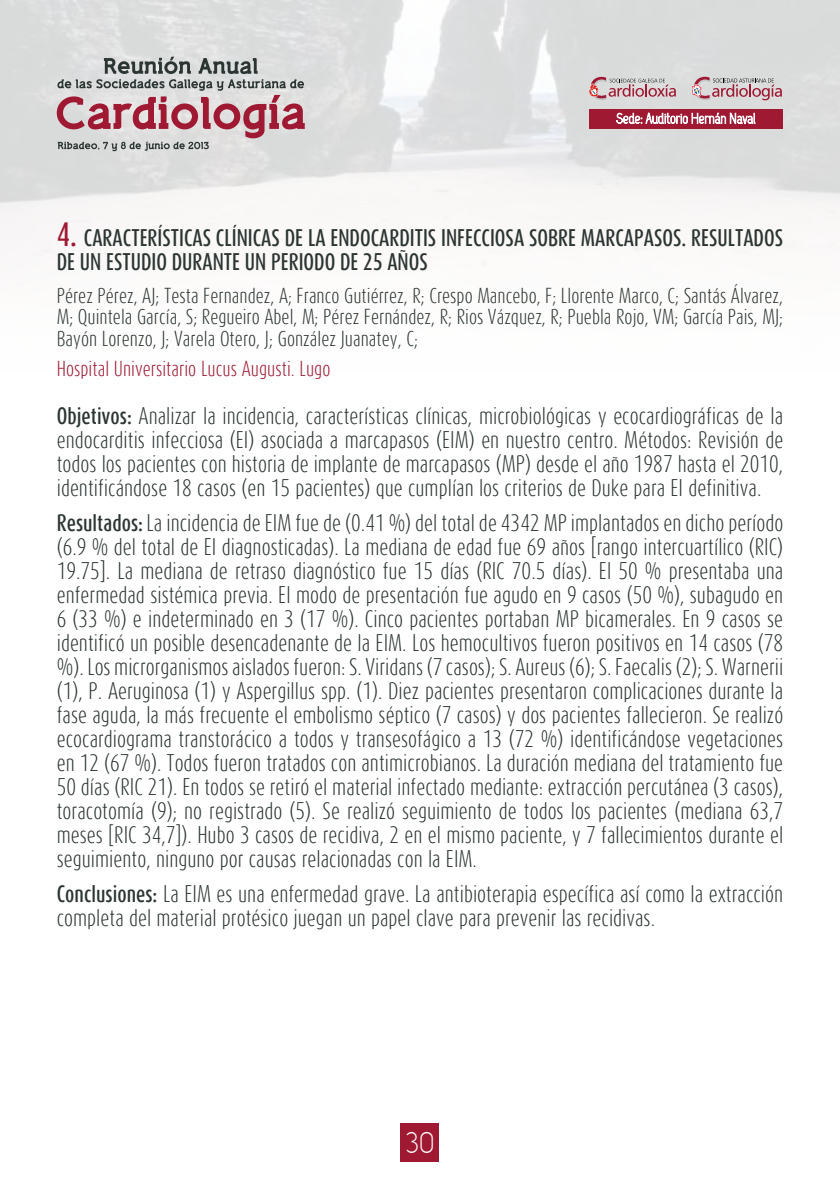
<style>
.page{position:relative;width:840px;height:1191px;background:#fff}
.page>*{position:absolute;margin:0;border:0;box-sizing:border-box;transform-origin:0 0}
.t1{font:30px "Capsuula";color:#fff}
.t2{font:300 20px/24px "Dax Compact";color:#2b3532;text-align:justify}
.t3{font:500 20px "Dax Compact";color:#2b3532}
.t4{font:300 18px/21.6px "Dax Compact";color:#2b3532;text-align:justify}
.t5{font:300 18px "Dax Compact";color:#9f1932}
.s1{font-size:28px;color:#9f1932}
.s2{font-weight:500}
</style>
<div class="page">
<img style="left:0;top:0;width:839px;height:265px">
<svg style="left:57px;top:57px;width:247px;height:94px;background:#c1adb1"></svg>
<div style="left:588px;top:109px;width:194px;height:19px;background:#9f1932"></div>
<svg style="left:616px;top:112px;width:139px;height:12px"></svg>
<svg style="left:589px;top:77px;width:86px;height:23px;background:#caafb3"></svg>
<svg style="left:691px;top:77px;width:90px;height:23px;background:#c7aeb2"></svg>
<div style="left:400px;top:1123px;width:39px;height:38px;background:#9f1932"></div>
<p class="t3" style="left:57px;top:224px;width:284px"><span class="s1">4.</span> CARACTERÍSTICAS CLÍNICAS DE LA ENDO</p>
<p class="t3" style="left:370px;top:224px;width:37px">CARDITIS</p>
<p class="t3" style="left:441px;top:224px;width:58px">INFECCIOSA</p>
<p class="t3" style="left:528px;top:224px;width:125px">SO BRE MARCAPASOS</p>
<p class="t3" style="left:681px;top:224px;width:30px">. RESULTADOS</p>
<p class="t3" style="left:57px;top:248px;width:59px">DEUNESTUDIO</p>
<p class="t3" style="left:172px;top:248px;width:41px">DU RANTE</p>
<p class="t3" style="left:245px;top:248px;width:64px">UN PERIODO</p>
<p class="t3" style="left:340px;top:248px;width:79px">DE 25 AÑOS</p>
<p class="t4" style="left:57px;top:284px;width:727px">Pérez Pérez, AJ; Testa Fernandez, A; Franco Gutiérrez, R; Crespo Mancebo, F; Llorente Marco, C; Santás Álvarez, M; Quintela García, S; Regueiro Abel, M; Pérez Fernández, R; Rios Vázquez, R; Puebla Rojo, VM; García Pais, MJ; Bayón Lorenzo, J; Varela Otero, J; González Juanatey, C;</p>
<p class="t5" style="left:57px;top:356px;width:275px">Hospital Universitario Lucus Augusti. Lugo</p>
<p class="t2" style="left:57px;top:403px;width:727px"><span class="s2">Objetivos:</span> Analizar la incidencia, características clínicas, microbiológicas y ecocardiográficas de la endocarditis infecciosa (EI) asociada a marcapasos (EIM) en nuestro centro. Métodos: Revisión de todos los pacientes con historia de implante de marcapasos (MP) desde el año 1987 hasta el 2010, identificándose 18 casos (en 15 pacientes) que cumplían los criterios de Duke para EI definitiva.</p>
<p class="t2" style="left:57px;top:510px;width:727px"><span class="s2">Resultados:</span> La incidencia de EIM fue de (0.41 %) del total de 4342 MP implantados en dicho período (6.9 % del total de EI diagnosticadas). La mediana de edad fue 69 años [rango intercuartílico (RIC)<br>19.75]. La mediana de retraso diagnóstico fue 15 días (RIC 70.5 días). El 50 % presentaba una enfermedad sistémica previa. El modo de presentación fue agudo en 9 casos (50 %), subagudo en 6 (33 %) e indeterminado en 3 (17 %). Cinco pacientes portaban MP bicamerales. En 9 casos se identificó un posible desencadenante de la EIM. Los hemocultivos fueron positivos en 14 casos (78 %). Los microrganismos aislados fueron: S. Viridans (7 casos); S. Aureus (6); S. Faecalis (2); S. Warnerii (1), P. Aeruginosa (1) y Aspergillus spp. (1). Diez pacientes presentaron complicaciones durante la fase aguda, la más frecuente el embolismo séptico (7 casos) y dos pacientes fallecieron. Se realizó ecocardiograma transtorácico a todos y transesofágico a 13 (72 %) identificándose vegetaciones en 12 (67 %). Todos fueron tratados con antimicrobianos. La duración mediana del tratamiento fue 50 días (RIC 21). En todos se retiró el material infectado mediante: extracción percutánea (3 casos), toracotomía (9); no registrado (5). Se realizó seguimiento de todos los pacientes (mediana 63,7 meses [RIC 34,7]). Hubo 3 casos de recidiva, 2 en el mismo paciente, y 7 fallecimientos durante el seguimiento, ninguno por causas relacionadas con la EIM.</p>
<p class="t2" style="left:57px;top:881px;width:727px"><span class="s2">Conclusiones:</span> La EIM es una enfermedad grave. La antibioterapia específica así como la extracción completa del material protésico juegan un papel clave para prevenir las recidivas.</p>
<h1 class="t1" style="left:405px;top:1125px;width:31px">30</h1>
</div>
